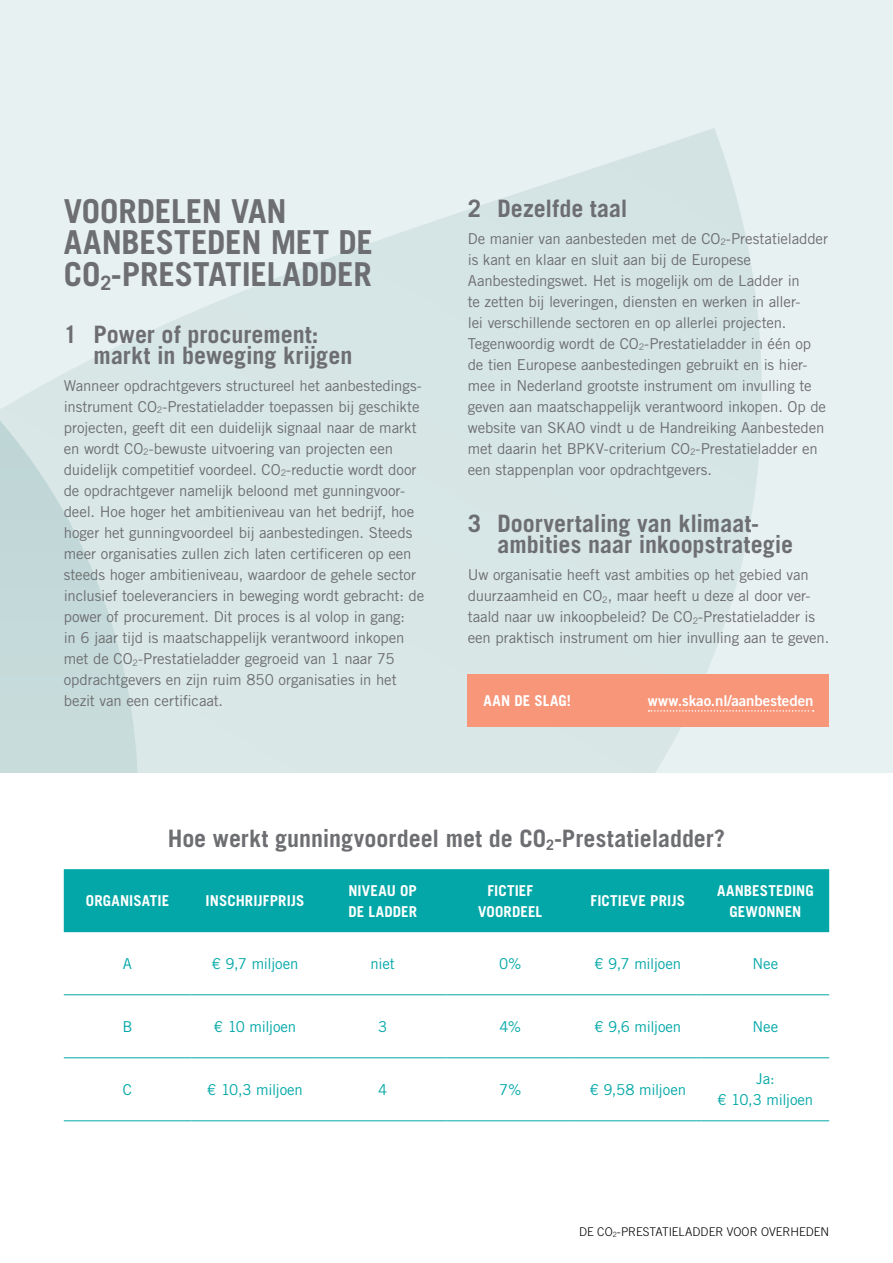
<style>
.page{position:relative;width:893px;height:1263px;background:#fff}
.page>*{position:absolute;margin:0;border:0;box-sizing:border-box;transform-origin:0 0}
.t1{font:700 33px/31.5px "Trade Gothic LT Std";letter-spacing:-.005em;color:#6d6e71}
.t2{font:700 24px/21px "Trade Gothic LT Std";color:#6d6e71}
.t3{font:15px/21px "Trade Gothic LT Std";letter-spacing:-.01em;color:#6d6e71}
.t4{font:15px/21px "Trade Gothic LT Std";letter-spacing:-.01em;color:#03a7a7;text-align:center}
.t5{font:700 15px/21px "Trade Gothic LT Std";letter-spacing:.005em;color:#fff;text-align:center}
.t6{font:15px "Trade Gothic LT Std Bd 2";letter-spacing:-.005em;color:#fff}
.t7{font:300 12px "Trade Gothic LT Std";letter-spacing:.005em;color:#000}
</style>
<div class="page">
<div style="left:0;top:0;width:893px;height:1199px;background:#e8f1f1"></div>
<svg style="left:1px;top:128px;width:761px;height:645px;fill:#d8e6e6"></svg>
<div style="left:140px;top:413px;width:41px;height:360px;background:#d9e7e7"></div>
<svg style="left:1px;top:413px;width:139px;height:360px;fill:#c7dbdb"></svg>
<hr style="left:0;top:0;width:1px;height:1263px;background:#03a7a7">
<div style="left:468px;top:674px;width:361px;height:53px;background:#f79679"></div>
<svg style="left:649px;top:710px;width:165px;height:2px"></svg>
<div style="left:0;top:773px;width:893px;height:490px;background:#fff"></div>
<div style="left:64px;top:869px;width:765px;height:63px;background:#03a7a7"></div>
<hr style="left:64px;top:994px;width:127px;height:1px;background:#03a7a7">
<hr style="left:64px;top:1057px;width:127px;height:1px;background:#03a7a7">
<hr style="left:64px;top:1120px;width:127px;height:1px;background:#03a7a7">
<hr style="left:191px;top:994px;width:128px;height:1px;background:#03a7a7">
<hr style="left:319px;top:994px;width:127px;height:1px;background:#03a7a7">
<hr style="left:446px;top:994px;width:128px;height:1px;background:#03a7a7">
<hr style="left:574px;top:994px;width:128px;height:1px;background:#03a7a7">
<hr style="left:702px;top:994px;width:127px;height:1px;background:#03a7a7">
<hr style="left:191px;top:1057px;width:128px;height:1px;background:#03a7a7">
<hr style="left:319px;top:1057px;width:127px;height:1px;background:#03a7a7">
<hr style="left:446px;top:1057px;width:128px;height:1px;background:#03a7a7">
<hr style="left:574px;top:1057px;width:128px;height:1px;background:#03a7a7">
<hr style="left:702px;top:1057px;width:127px;height:1px;background:#03a7a7">
<hr style="left:191px;top:1120px;width:128px;height:1px;background:#03a7a7">
<hr style="left:319px;top:1120px;width:127px;height:1px;background:#03a7a7">
<hr style="left:446px;top:1120px;width:128px;height:1px;background:#03a7a7">
<hr style="left:574px;top:1120px;width:128px;height:1px;background:#03a7a7">
<hr style="left:702px;top:1120px;width:127px;height:1px;background:#03a7a7">
<h1 class="t1" style="left:64px;top:195px;width:311px">VOORDELEN VAN<br>AANBESTEDEN MET DE<br>CO<sub>2</sub>-PRESTATIELADDER</h1>
<h2 class="t2" style="left:94px;top:324px;width:260px;text-indent:-30px">1 Power of procurement: markt in beweging krijgen</h2>
<p class="t3" style="left:64px;top:375px;width:362px">Wanneer opdrachtgevers structureel het aanbestedings&shy;instrument CO<sub>2</sub>-Prestatieladder toepassen bij geschikte projecten, geeft dit een duidelijk signaal naar de markt en wordt CO<sub>2</sub>-bewuste uitvoering van projecten een duidelijk competitief voordeel. CO<sub>2</sub>-reductie wordt door de opdrachtgever namelijk beloond met gunningvoor&shy;deel. Hoe hoger het ambitieniveau van het bedrijf, hoe hoger het gunningvoordeel bij aanbestedingen. Steeds meer organisaties zullen zich laten certificeren op een steeds hoger ambitieniveau, waardoor de gehele sector inclusief toeleveranciers in beweging wordt gebracht: de power of procurement. Dit proces is al volop in gang:<br>in 6 jaar tijd is maatschappelijk verantwoord inkopen met de CO<sub>2</sub>-Prestatieladder gegroeid van 1 naar 75 opdrachtgevers en zijn ruim 850 organisaties in het bezit van een certificaat.</p>
<h2 class="t2" style="left:468px;top:198px;width:161px">2 Dezelfde taal</h2>
<p class="t3" style="left:468px;top:228px;width:362px">De manier van aanbesteden met de CO<sub>2</sub>-Prestatieladder is kant en klaar en sluit aan bij de Europese Aanbestedingswet. Het is mogelijk om de Ladder in<br>te zetten bij leveringen, diensten en werken in aller-<br>lei verschillende sectoren en op allerlei projecten.<br>Tegenwoordig wordt de CO<sub>2</sub>-Prestatieladder in één op de tien Europese aanbestedingen gebruikt en is hier&shy;mee in Nederland grootste instrument om invulling te geven aan maatschappelijk verantwoord inkopen. Op de website van SKAO vindt u de Handreiking Aanbesteden met daarin het BPKV-criterium CO<sub>2</sub>-Prestatieladder en een stappenplan voor opdrachtgevers.</p>
<h2 class="t2" style="left:498px;top:513px;width:297px;text-indent:-30px">3 Doorvertaling van klimaat&shy;ambities naar inkoopstrategie</h2>
<p class="t3" style="left:468px;top:564px;width:363px">Uw organisatie heeft vast ambities op het gebied van duurzaamheid en CO<sub>2</sub>, maar heeft u deze al door ver&shy;taald naar uw inkoopbeleid? De CO<sub>2</sub>-Prestatieladder is een praktisch instrument om hier invulling aan te geven.</p>
<p class="t5" style="left:483px;top:689px;width:89px">AAN DE SLAG!</p>
<p class="t6" style="left:648px;top:691px;width:167px">www.skao.nl/aanbesteden</p>
<h2 class="t2" style="left:168px;top:828px;width:559px">Hoe werkt gunningvoordeel met de CO<sub>2</sub>-Prestatieladder?</h2>
<p class="t5" style="left:86px;top:890px;width:85px">ORGANISATIE</p>
<p class="t5" style="left:206px;top:890px;width:100px">INSCHRIJFPRIJS</p>
<p class="t5" style="left:348px;top:879px;width:70px;text-align:left">NIVEAU OP<br>DE LADDER</p>
<p class="t5" style="left:478px;top:879px;width:66px">FICTIEF<br>VOORDEEL</p>
<p class="t5" style="left:590px;top:890px;width:96px">FICTIEVE PRIJS</p>
<p class="t5" style="left:717px;top:879px;width:98px">AANBESTEDING<br>GEWONNEN</p>
<p class="t4" style="left:123px;top:953px;width:11px">A</p>
<p class="t4" style="left:212px;top:953px;width:88px">€ 9,7 miljoen</p>
<p class="t4" style="left:371px;top:953px;width:26px">niet</p>
<p class="t4" style="left:499px;top:953px;width:24px">0%</p>
<p class="t4" style="left:595px;top:953px;width:88px">€ 9,7 miljoen</p>
<p class="t4" style="left:752px;top:953px;width:27px">Nee</p>
<p class="t4" style="left:123px;top:1016px;width:12px">B</p>
<p class="t4" style="left:214px;top:1016px;width:84px">€ 10 miljoen</p>
<p class="t4" style="left:378px;top:1016px;width:11px">3</p>
<p class="t4" style="left:499px;top:1016px;width:23px">4%</p>
<p class="t4" style="left:594px;top:1016px;width:88px">€ 9,6 miljoen</p>
<p class="t4" style="left:752px;top:1016px;width:27px">Nee</p>
<p class="t4" style="left:123px;top:1079px;width:11px">C</p>
<p class="t4" style="left:207px;top:1079px;width:97px">€ 10,3 miljoen</p>
<p class="t4" style="left:378px;top:1079px;width:11px">4</p>
<p class="t4" style="left:499px;top:1079px;width:24px">7%</p>
<p class="t4" style="left:590px;top:1079px;width:98px">€ 9,58 miljoen</p>
<p class="t4" style="left:718px;top:1068px;width:97px">Ja:<br>€ 10,3 miljoen</p>
<p class="t7" style="left:579px;top:1224px;width:251px">DE CO<sub>2</sub>-PRESTATIELADDER VOOR OVERHEDEN</p>
</div>
